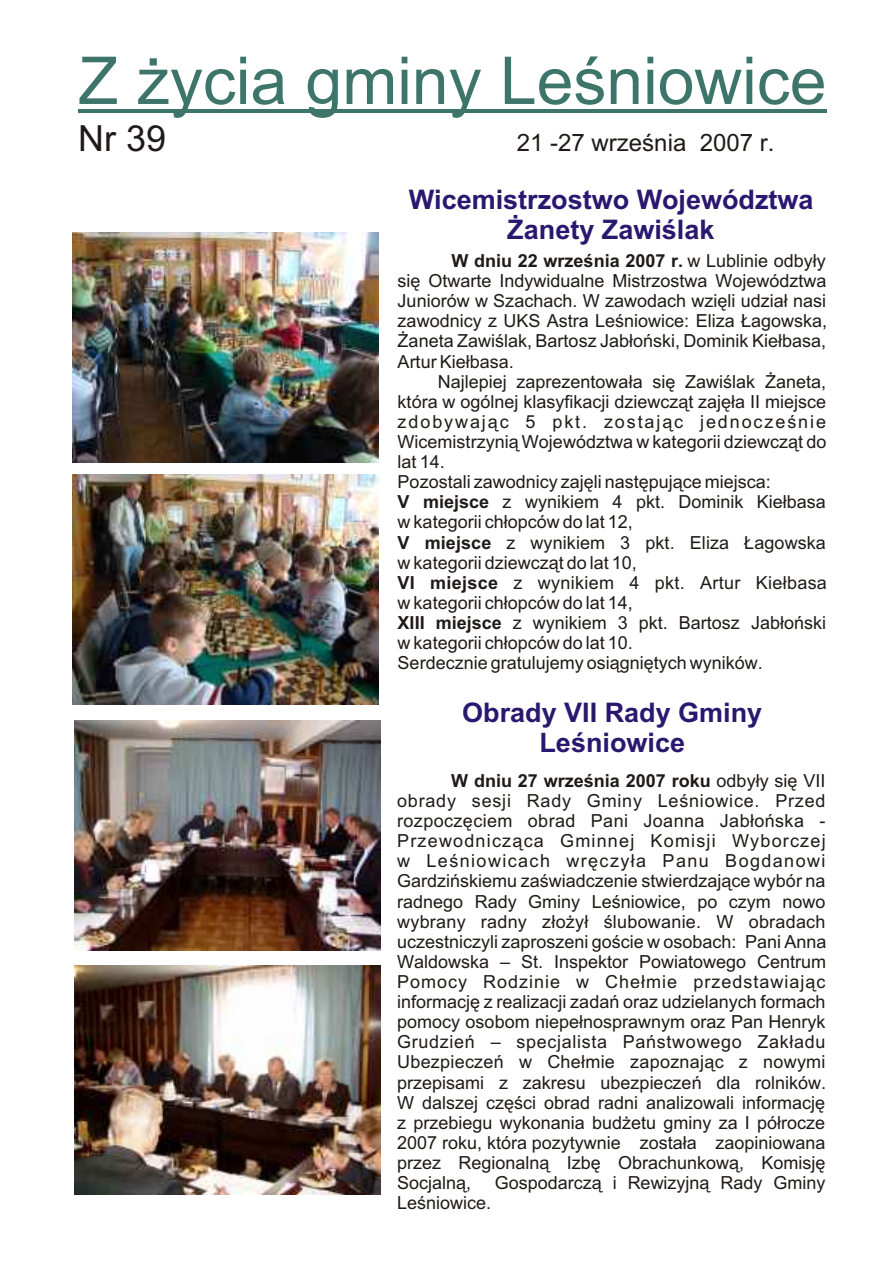
<style>
.page{position:relative;width:894px;height:1263px;background:#fff}
.page>*{position:absolute;margin:0;border:0;box-sizing:border-box;transform-origin:0 0}
.t1{font:66px "Arial CE";color:#3d756b}
.t2{font:36px "Arial CE";color:#1f1a17}
.t3{font:700 27px/30.2px "Arial CE";color:#291770;text-align:center}
.t4{font:24px "Arial CE";color:#1f1a17}
.t5{font:18px/20.1px "Arial CE";color:#1f1a17;text-align:justify}
.s1{font-weight:700}
</style>
<div class="page">
<hr style="left:78px;top:110px;width:748px;height:3px;background:#3d756b">
<img style="left:73px;top:233px;width:306px;height:229px">
<img style="left:73px;top:475px;width:306px;height:229px">
<img style="left:74px;top:721px;width:306px;height:229px">
<img style="left:74px;top:965px;width:306px;height:230px">
<h1 class="t1" style="left:78px;top:56px;width:750px">Z ¿ycia gminy Leœniowice</h1>
<h2 class="t2" style="left:78px;top:124px;width:90px">Nr 39</h2>
<h3 class="t4" style="left:517px;top:133px;width:259px">21 -27 wrzeœnia 2007 r.</h3>
<h3 class="t3" style="left:409px;top:186px;width:406px">Wicemistrzostwo Województwa ¯anety Zawiœlak</h3>
<p class="t5" style="left:398px;top:252px;width:431px;text-indent:54px"><span class="s1">W dniu 22 wrzeœnia 2007 r.</span> w Lublinie odby³y siê Otwarte Indywidualne Mistrzostwa Województwa Juniorów w Szachach. W zawodach wziêli udzia³ nasi zawodnicy z UKS Astra Leœniowice: Eliza £agowska, ¯aneta Zawiœlak, Bartosz Jab³oñski, Dominik Kie³basa, Artur Kie³basa.</p>
<p class="t5" style="left:398px;top:373px;width:431px;text-align:left;text-indent:40px">Najlepiej zaprezentowa³a siê Zawiœlak ¯aneta, która w ogólnej klasyfikacji dziewcz¹t zajê³a II miejsce zdobywaj¹c 5 pkt. zostaj¹c jednoczeœnie Wicemistrzyni¹ Województwa w kategorii dziewcz¹t do lat 14.<br>Pozostali zawodnicy zajêli nastêpuj¹ce miejsca:<br><span class="s1">V miejsce</span> z wynikiem 4 pkt. Dominik Kie³basa w kategorii ch³opców do lat 12,<br><span class="s1">V miejsce</span> z wynikiem 3 pkt. Eliza £agowska w kategorii dziewcz¹t do lat 10,<br><span class="s1">VI miejsce</span> z wynikiem 4 pkt. Artur Kie³basa w kategorii ch³opców do lat 14,<br><span class="s1">XIII miejsce</span> z wynikiem 3 pkt. Bartosz Jab³oñski w kategorii ch³opców do lat 10.<br>Serdecznie gratulujemy osi¹gniêtych wyników.</p>
<h3 class="t3" style="left:462px;top:700px;width:302px">Obrady VII Rady Gminy<br>Leœniowice</h3>
<p class="t5" style="left:397px;top:772px;width:431px;text-indent:54px"><span class="s1">W dniu 27 wrzeœnia 2007 roku</span> odby³y siê VII obrady sesji Rady Gminy Leœniowice. Przed rozpoczêciem obrad Pani Joanna Jab³oñska - Przewodnicz¹ca Gminnej Komisji Wyborczej w Leœniowicach wrêczy³a Panu Bogdanowi Gardziñskiemu zaœwiadczenie stwierdzaj¹ce wybór na radnego Rady Gminy Leœniowice, po czym nowo wybrany radny z³o¿y³ œlubowanie. W obradach uczestniczyli zaproszeni goœcie w osobach: Pani Anna Waldowska – St. Inspektor Powiatowego Centrum Pomocy Rodzinie w Che³mie przedstawiaj¹c informacjê z realizacji zadañ oraz udzielanych formach pomocy osobom niepe³nosprawnym oraz Pan Henryk Grudzieñ – specjalista Pañstwowego Zak³adu Ubezpieczeñ w Che³mie zapoznaj¹c z nowymi przepisami z zakresu ubezpieczeñ dla rolników.<br>W dalszej czêœci obrad radni analizowali informacjê z przebiegu wykonania bud¿etu gminy za I pó³rocze 2007 roku, która pozytywnie zosta³a zaopiniowana przez Regionaln¹ Izbê Obrachunkow¹, Komisjê Socjaln¹,</p>
<p class="t5" style="left:495px;top:1174px;width:332px">Gospodarcz¹ i Rewizyjn¹ Rady Gminy</p>
<p class="t5" style="left:397px;top:1194px;width:96px">Leœniowice.</p>
</div>
